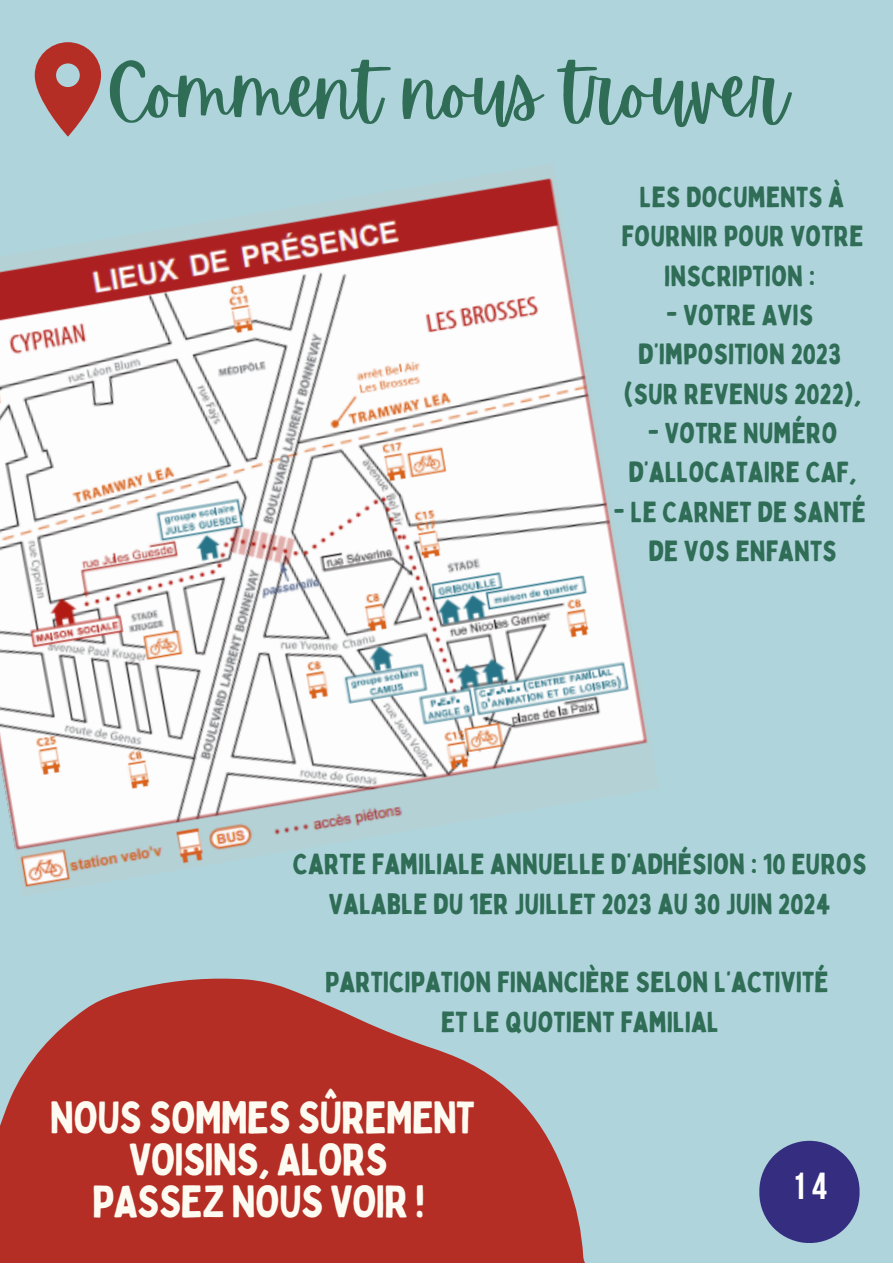
<style>
.page{position:relative;width:893px;height:1264px;background:#fff}
.page>*{position:absolute;margin:0;border:0;box-sizing:border-box;transform-origin:0 0}
.t1{font:74.25px "Apricots";color:#2f6d57}
.t2{font:44.55px/42.2px "Bobby Jones";letter-spacing:-.025em;color:#fdfbf1;text-align:center}
.t3{font:700 37.5px "Bebas Neue";color:#fff}
.t4{font:28.5px/39.3px "Bobby Jones";color:#2f6d57;text-align:center}
</style>
<div class="page">
<div style="left:0;top:0;width:892px;height:1262px;background:#b0d4db"></div>
<img style="left:0;top:178px;width:648px;height:710px">
<svg style="left:0;top:978px;width:585px;height:284px;fill:#b52e25"></svg>
<svg style="left:759px;top:1140px;width:100px;height:102px"></svg>
<svg style="left:35px;top:42px;width:66px;height:95px"></svg>
<p class="t1" style="left:106px;top:49px;width:682px">Comment nous trouver</p>
<p class="t4" style="left:621px;top:176px;width:243px">LES DOCUMENTS À<br>FOURNIR POUR VOTRE<br>INSCRIPTION :</p>
<p class="t4" style="left:666px;top:294px;width:148px">- VOTRE AVIS</p>
<p class="t4" style="left:638px;top:334px;width:204px">D’IMPOSITION 2023</p>
<p class="t4" style="left:623px;top:373px;width:239px">(SUR REVENUS 2022),</p>
<p class="t4" style="left:628px;top:412px;width:230px">- VOTRE NUMÉRO<br>D’ALLOCATAIRE CAF,</p>
<p class="t4" style="left:613px;top:491px;width:254px">- LE CARNET DE SANTÉ</p>
<p class="t4" style="left:648px;top:530px;width:190px">DE VOS ENFANTS</p>
<p class="t4" style="left:293px;top:843px;width:575px">CARTE FAMILIALE ANNUELLE D’ADHÉSION : 10 EUROS</p>
<p class="t4" style="left:329px;top:883px;width:503px">VALABLE DU 1ER JUILLET 2023 AU 30 JUIN 2024</p>
<p class="t4" style="left:325px;top:961px;width:505px">PARTICIPATION FINANCIÈRE SELON L’ACTIVITÉ</p>
<p class="t4" style="left:441px;top:1001px;width:279px">ET LE QUOTIENT FAMILIAL</p>
<p class="t2" style="left:50px;top:1095px;width:426px">NOUS SOMMES SÛREMENT<br>VOISINS, ALORS</p>
<p class="t2" style="left:92px;top:1179px;width:334px">PASSEZ NOUS VOIR !</p>
<p class="t3" style="left:791px;top:1171px;width:37px">14</p>
</div>
